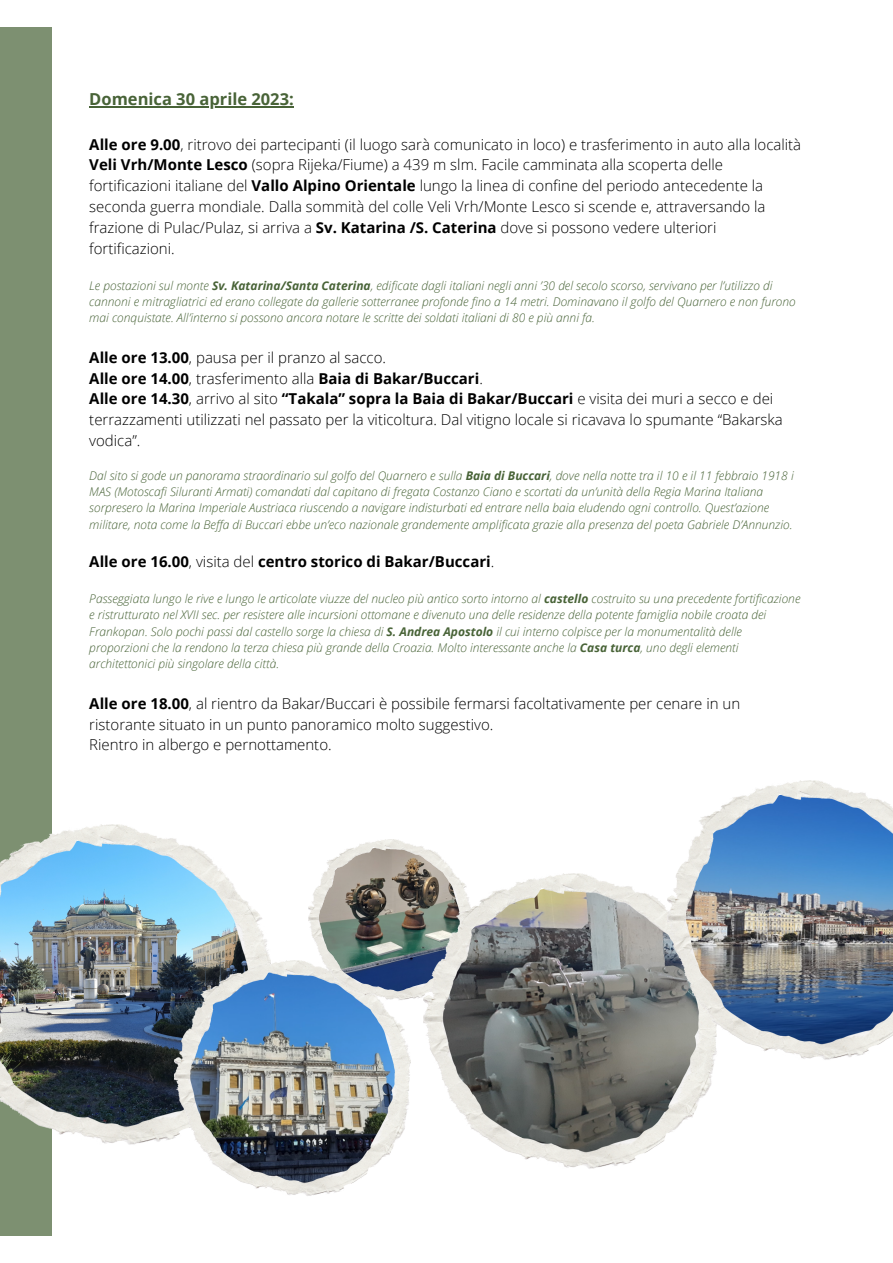
<style>
.page{position:relative;width:893px;height:1263px;background:#fff}
.page>*{position:absolute;margin:0;border:0;box-sizing:border-box;transform-origin:0 0}
.t1{font:700 16.5px "Open Sans";color:#486337}
.t2{font:300 15px/20.9px "Open Sans";color:#000}
.t3{font:700 15px "Open Sans";color:#000}
.t4{font:italic 300 12px/16.4px "Open Sans";color:#486337}
.s1{font-weight:700}
.s2{font-weight:300}
</style>
<div class="page">
<hr style="left:89px;top:106px;width:205px;height:1px;background:#486337">
<div style="left:0;top:28px;width:51px;height:1207px;background:#7d9071"></div>
<img style="left:0;top:824px;width:270px;height:322px">
<img style="left:174px;top:960px;width:236px;height:236px">
<img style="left:309px;top:840px;width:145px;height:161px">
<img style="left:423px;top:874px;width:292px;height:295px">
<img style="left:668px;top:780px;width:225px;height:280px">
<h1 class="t1" style="left:89px;top:87px;width:206px">Domenica 30 aprile 2023:</h1>
<p class="t2" style="left:89px;top:133px;width:713px"><span class="s1">Alle ore 9.00</span>, ritrovo dei partecipanti (il luogo sarà comunicato in loco) e trasferimento in auto alla località <span class="s1">Veli Vrh/Monte Lesco</span> (sopra Rijeka/Fiume) a 439 m slm. Facile camminata alla scoperta delle fortificazioni italiane del <span class="s1">Vallo Alpino Orientale</span> lungo la linea di confine del periodo antecedente la seconda guerra mondiale. Dalla sommità del colle Veli Vrh/Monte Lesco si scende e, attraversando la frazione di Pulac/Pulaz, si arriva a <span class="s1">Sv. Katarina /S. Caterina</span> dove si possono vedere ulteriori fortificazioni.</p>
<p class="t4" style="left:89px;top:277px;width:708px">Le postazioni sul monte <span class="s1">Sv. Katarina/Santa Caterina</span>, edificate dagli italiani negli anni ’30 del secolo scorso, servivano per l’utilizzo di cannoni e mitragliatrici ed erano collegate da gallerie sotterranee profonde fino a 14 metri. Dominavano il golfo del Quarnero e non furono mai conquistate. All’interno si possono ancora notare le scritte dei soldati italiani di 80 e più anni fa.</p>
<p class="t2" style="left:89px;top:346px;width:695px"><span class="s1">Alle ore 13.00</span>, pausa per il pranzo al sacco.<br><span class="s1">Alle ore 14.00</span>, trasferimento alla <span class="s1">Baia di Bakar/Buccari</span>.<br><span class="s1">Alle ore 14.30</span>, arrivo al sito <span class="s1">“Takala” sopra la Baia di Bakar/Buccari</span> e visita dei muri a secco e dei terrazzamenti utilizzati nel passato per la viticoltura. Dal vitigno locale si ricavava lo spumante “Bakarska vodica”.</p>
<p class="t4" style="left:89px;top:467px;width:706px">Dal sito si gode un panorama straordinario sul golfo del Quarnero e sulla <span class="s1">Baia di Buccari</span>, dove nella notte tra il 10 e il 11 febbraio 1918 i MAS (Motoscafi Siluranti Armati) comandati dal capitano di fregata Costanzo Ciano e scortati da un’unità della Regia Marina Italiana sorpresero la Marina Imperiale Austriaca riuscendo a navigare indisturbati ed entrare nella baia eludendo ogni controllo. Quest’azione militare, nota come la Beffa di Buccari ebbe un’eco nazionale grandemente amplificata grazie alla presenza del poeta Gabriele D’Annunzio.</p>
<p class="t3" style="left:89px;top:551px;width:406px">Alle ore 16.00<span class="s2">, visita del</span> centro storico di Bakar/Buccari<span class="s2">.</span></p>
<p class="t4" style="left:89px;top:590px;width:712px">Passeggiata lungo le rive e lungo le articolate viuzze del nucleo più antico sorto intorno al <span class="s1">castello</span> costruito su una precedente fortificazione e ristrutturato nel XVII sec. per resistere alle incursioni ottomane e divenuto una delle residenze della potente famiglia nobile croata dei Frankopan. Solo pochi passi dal castello sorge la chiesa di <span class="s1">S. Andrea Apostolo</span> il cui interno colpisce per la monumentalità delle proporzioni che la rendono la terza chiesa più grande della Croazia. Molto interessante anche la <span class="s1">Casa turca</span>, uno degli elementi architettonici più singolare della città.</p>
<p class="t2" style="left:89px;top:692px;width:652px"><span class="s1">Alle ore 18.00</span>, al rientro da Bakar/Buccari è possibile fermarsi facoltativamente per cenare in un ristorante situato in un punto panoramico molto suggestivo.<br>Rientro in albergo e pernottamento.</p>
</div>
